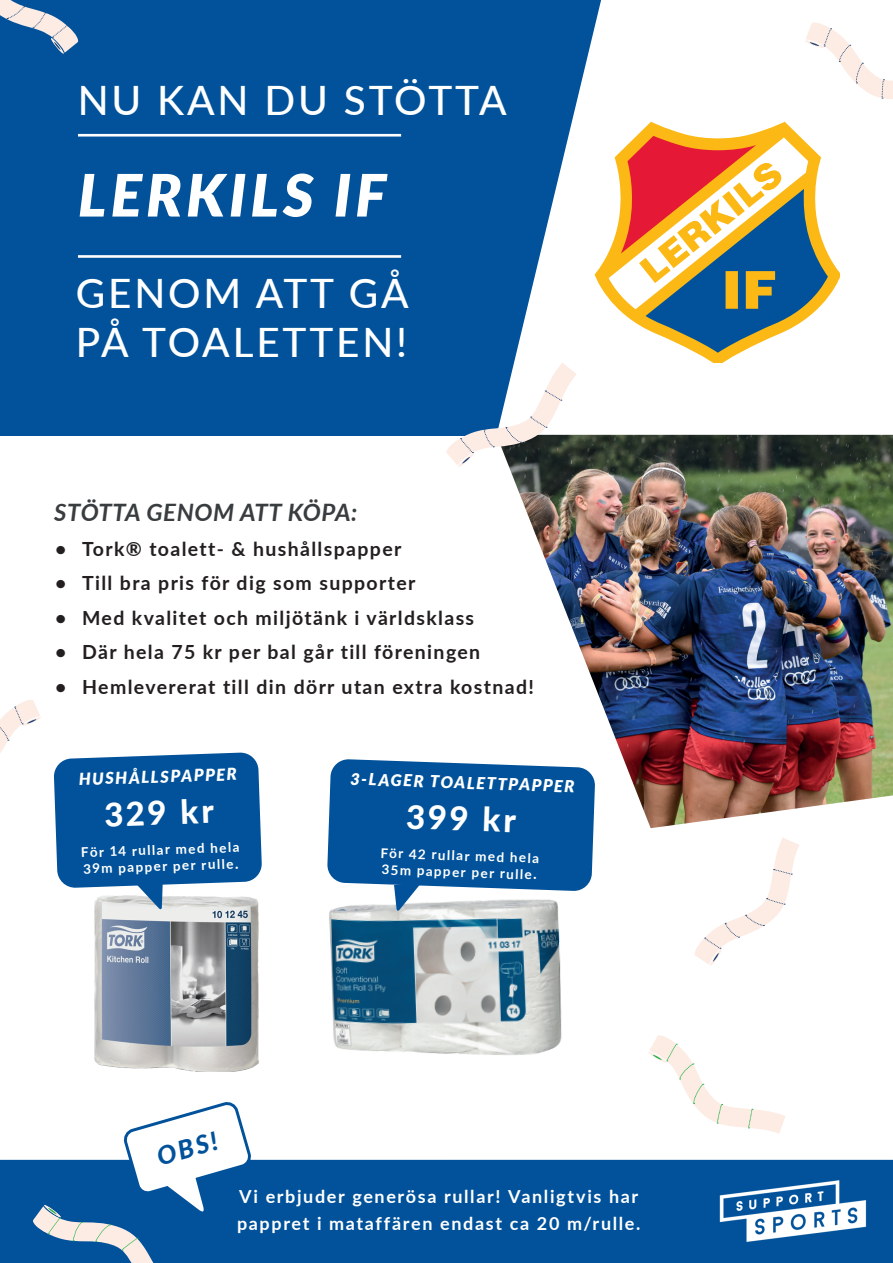
<style>
.page{position:relative;width:893px;height:1263px;background:#fff}
.page>*{position:absolute;margin:0;border:0;box-sizing:border-box;transform-origin:0 0}
.t1{font:italic 900 58.5px "Lato";letter-spacing:.07em;color:#fff}
.t2{font:500 40.5px/48.6px "Lato";letter-spacing:.07em;color:#fff}
.t3{font:800 33px "Lato";color:#fff}
.t4{font:italic 800 25.5px "Lato";color:#01529a}
.t5{font:italic 700 24px "Lato";letter-spacing:.025em;color:#393d3f}
.t6{font:700 19.5px "Lato";letter-spacing:.07em;color:#231f20}
.t7{font:700 18px/27px "Lato";letter-spacing:.09em;color:#fff}
.t8{font:italic 900 16.5px "Lato";color:#fff}
.t9{font:700 13.5px/16.5px "Lato";color:#fff}
.s1{font-size:15px}
</style>
<div class="page">
<div style="left:0;top:0;width:893px;height:436px;background:#01529a"></div>
<div style="left:0;top:1160px;width:893px;height:103px;background:#01529a"></div>
<img style="left:719px;top:1180px;width:148px;height:62px">
<svg style="left:33px;top:1102px;width:221px;height:161px"></svg>
<svg style="left:648px;top:1035px;width:137px;height:99px"></svg>
<svg style="left:514px;top:0;width:379px;height:435px;fill:#fff"></svg>
<svg style="left:0;top:0;width:78px;height:54px"></svg>
<svg style="left:805px;top:22px;width:88px;height:77px;background:#fcf7f5"></svg>
<svg style="left:695px;top:838px;width:104px;height:128px"></svg>
<svg style="left:0;top:700px;width:41px;height:53px"></svg>
<img style="left:94px;top:910px;width:165px;height:162px">
<svg style="left:54px;top:752px;width:208px;height:158px;background:#3272ab"></svg>
<hr style="left:78px;top:134px;width:323px;height:3px;background:#fff">
<hr style="left:78px;top:255px;width:323px;height:3px;background:#fff">
<img style="left:329px;top:911px;width:233px;height:144px">
<svg style="left:327px;top:759px;width:267px;height:152px;background:#3273ac"></svg>
<img style="left:496px;top:435px;width:397px;height:393px">
<svg style="left:446px;top:362px;width:131px;height:105px"></svg>
<svg style="left:595px;top:122px;width:244px;height:240px;background:#fef4dd"></svg>
<svg style="left:609px;top:136px;width:219px;height:217px"></svg>
<h2 class="t2" style="left:78px;top:74px;width:431px">NU KAN DU STÖTTA</h2>
<h1 class="t1" style="left:78px;top:151px;width:310px">LERKILS IF</h1>
<h2 class="t2" style="left:76px;top:267px;width:334px">GENOM ATT GÅ<br>PÅ TOALETTEN!</h2>
<p class="t5" style="left:54px;top:494px;width:305px">STÖTTA GENOM ATT KÖPA:</p>
<p class="t6" style="left:55px;top:534px;width:348px">• Tork® toalett- &amp; hushållspapper</p>
<p class="t6" style="left:55px;top:569px;width:362px">• Till bra pris för dig som supporter</p>
<p class="t6" style="left:55px;top:603px;width:421px">• Med kvalitet och miljötänk i världsklass</p>
<p class="t6" style="left:55px;top:638px;width:427px">• Där hela 75 kr per bal går till föreningen</p>
<p class="t6" style="left:55px;top:672px;width:480px">• Hemlevererat till din dörr utan extra kostnad!</p>
<p class="t8" style="left:78px;top:767px;width:160px;rotate:-2deg">HUSHÅLLSPAPPER</p>
<h3 class="t3" style="left:104px;top:790px;width:111px;rotate:-2deg">329 kr</h3>
<p class="t9" style="left:81px;top:844px;width:160px;rotate:-2deg">För 14 rullar med hela<br>39m papper per rulle<span class="s1">.</span></p>
<h3 class="t4" style="left:152px;top:1139px;width:64px;rotate:-16deg">OBS!</h3>
<p class="t8" style="left:351px;top:766px;width:226px;rotate:2deg">3-LAGER TOALETTPAPPER</p>
<h3 class="t3" style="left:407px;top:792px;width:111px;rotate:2deg">399 kr</h3>
<p class="t9" style="left:381px;top:844px;width:160px;rotate:2deg">För 42 rullar med hela<br>35m papper per rulle<span class="s1">.</span></p>
<p class="t7" style="left:237px;top:1182px;width:405px">Vi erbjuder generösa rullar! Vanligtvis har pappret i mataffären endast ca 20 m/rulle.</p>
</div>
